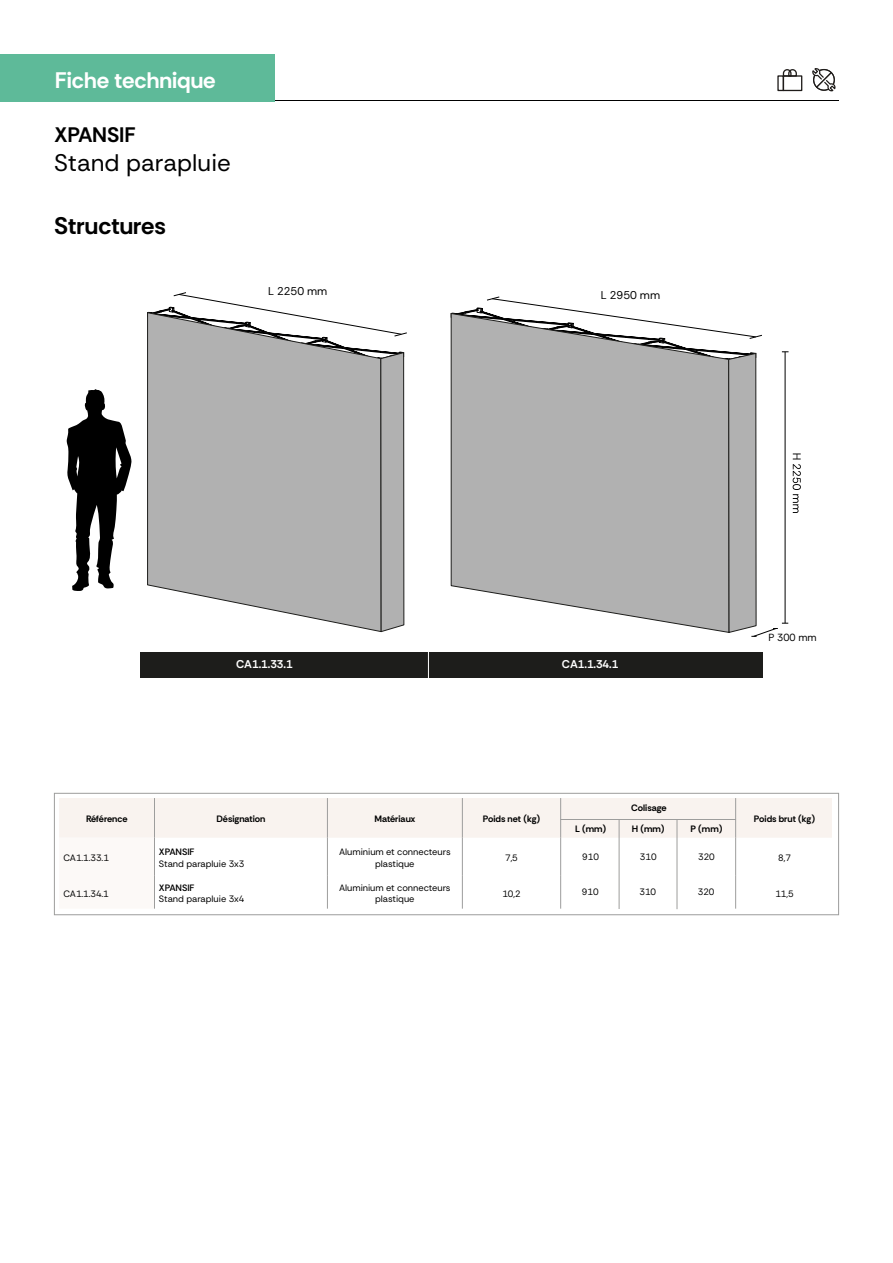
<style>
.page{position:relative;width:893px;height:1263px;background:#fff}
.page>*{position:absolute;margin:0;border:0;box-sizing:border-box;transform-origin:0 0}
.t1{font:24px "Rethink Sans";color:#000}
.t2{font:700 24px "Rethink Sans";color:#000}
.t3{font:700 22.5px "Rethink Sans";color:#fff}
.t4{font:700 21px "Rethink Sans";letter-spacing:-.01em;color:#000}
.t5{font:700 11.25px "Rethink Sans";color:#fff}
.t6{font:11.25px "Rethink Sans";color:#000}
.t7{font:10.35px "Rethink Sans";color:#000}
.t8{font:9.3px/11.1px "Rethink Sans";letter-spacing:-.005em;color:#000;text-align:center}
.t9{font:700 9.3px "Rethink Sans";color:#000}
.t10{font:600 9.3px "Rethink Sans";letter-spacing:-.005em;color:#000}
</style>
<div class="page">
<hr style="left:275px;top:100px;width:564px;height:1px;background:#000">
<div style="left:0;top:54px;width:275px;height:47px;background:#5eba99"></div>
<svg style="left:59px;top:798px;width:773px;height:111px"></svg>
<hr style="left:154px;top:798px;width:1px;height:40px;background:#9d9d9c">
<hr style="left:327px;top:798px;width:1px;height:40px;background:#9d9d9c">
<hr style="left:462px;top:798px;width:1px;height:40px;background:#9d9d9c">
<hr style="left:560px;top:798px;width:1px;height:40px;background:#9d9d9c">
<hr style="left:735px;top:798px;width:1px;height:40px;background:#9d9d9c">
<hr style="left:154px;top:838px;width:1px;height:37px;background:#9d9d9c">
<hr style="left:327px;top:838px;width:1px;height:37px;background:#9d9d9c">
<hr style="left:462px;top:838px;width:1px;height:37px;background:#9d9d9c">
<hr style="left:560px;top:838px;width:1px;height:37px;background:#9d9d9c">
<hr style="left:735px;top:838px;width:1px;height:37px;background:#9d9d9c">
<hr style="left:154px;top:875px;width:1px;height:34px;background:#9d9d9c">
<hr style="left:327px;top:875px;width:1px;height:34px;background:#9d9d9c">
<hr style="left:462px;top:875px;width:1px;height:34px;background:#9d9d9c">
<hr style="left:560px;top:875px;width:1px;height:34px;background:#9d9d9c">
<hr style="left:735px;top:875px;width:1px;height:34px;background:#9d9d9c">
<div style="left:54px;top:793px;width:785px;height:122px;border:1px solid #9d9d9c"></div>
<svg style="left:67px;top:389px;width:65px;height:202px"></svg>
<div style="left:140px;top:652px;width:623px;height:26px;background:#1d1d1b"></div>
<svg style="left:147px;top:292px;width:260px;height:340px"></svg>
<hr style="left:428px;top:636px;width:1px;height:54px;background:#fff">
<svg style="left:451px;top:296px;width:350px;height:341px"></svg>
<hr style="left:560px;top:819px;width:176px;height:1px;background:#9d9d9c">
<hr style="left:619px;top:819px;width:1px;height:90px;background:#9d9d9c">
<hr style="left:677px;top:819px;width:1px;height:90px;background:#9d9d9c">
<svg style="left:782px;top:69px;width:15px;height:6px"></svg>
<div style="left:783px;top:75px;width:19px;height:16px;border:1px solid #1f1c1a"></div>
<div style="left:777px;top:75px;width:7px;height:16px;border:1px solid #1f1c1a"></div>
<svg style="left:812px;top:68px;width:24px;height:24px"></svg>
<h2 class="t3" style="left:55px;top:66px;width:162px">Fiche technique</h2>
<h3 class="t4" style="left:54px;top:122px;width:83px">XPANSIF</h3>
<h1 class="t1" style="left:54px;top:148px;width:178px">Stand parapluie</h1>
<h1 class="t2" style="left:54px;top:211px;width:113px">Structures</h1>
<p class="t6" style="left:268px;top:284px;width:61px">L 2250 mm</p>
<p class="t6" style="left:601px;top:288px;width:61px">L 2950 mm</p>
<p class="t5" style="left:236px;top:657px;width:58px">CA1.1.33.1</p>
<p class="t5" style="left:562px;top:657px;width:58px">CA1.1.34.1</p>
<p class="t7" style="left:769px;top:631px;width:50px">P 300 mm</p>
<p class="t9" style="left:631px;top:802px;width:37px">Colisage</p>
<p class="t9" style="left:86px;top:813px;width:43px">Référence</p>
<p class="t9" style="left:216px;top:813px;width:50px">Désignation</p>
<p class="t9" style="left:375px;top:813px;width:42px">Matériaux</p>
<p class="t9" style="left:483px;top:813px;width:59px">Poids net (kg)</p>
<p class="t9" style="left:754px;top:813px;width:63px">Poids brut (kg)</p>
<p class="t8" style="left:64px;top:852px;width:47px">CA1.1.33.1</p>
<p class="t9" style="left:575px;top:823px;width:33px">L (mm)</p>
<p class="t9" style="left:632px;top:823px;width:34px">H (mm)</p>
<p class="t9" style="left:691px;top:823px;width:33px">P (mm)</p>
<p class="t8" style="left:582px;top:851px;width:18px">910</p>
<p class="t8" style="left:640px;top:851px;width:18px">310</p>
<p class="t8" style="left:698px;top:851px;width:18px">320</p>
<p class="t8" style="left:582px;top:886px;width:18px">910</p>
<p class="t8" style="left:639px;top:886px;width:18px">310</p>
<p class="t8" style="left:698px;top:886px;width:18px">320</p>
<p class="t10" style="left:159px;top:846px;width:37px">XPANSIF</p>
<p class="t8" style="left:159px;top:858px;width:87px">Stand parapluie 3x3</p>
<p class="t8" style="left:339px;top:847px;width:113px">Aluminium et connecteurs plastique</p>
<p class="t8" style="left:505px;top:852px;width:14px">7,5</p>
<p class="t8" style="left:778px;top:852px;width:14px">8,7</p>
<p class="t10" style="left:159px;top:882px;width:37px">XPANSIF</p>
<p class="t8" style="left:159px;top:893px;width:87px">Stand parapluie 3x4</p>
<p class="t8" style="left:339px;top:882px;width:113px">Aluminium et connecteurs plastique</p>
<p class="t8" style="left:502px;top:888px;width:20px">10,2</p>
<p class="t8" style="left:775px;top:888px;width:20px">11,5</p>
<p class="t8" style="left:63px;top:888px;width:47px">CA1.1.34.1</p>
</div>
